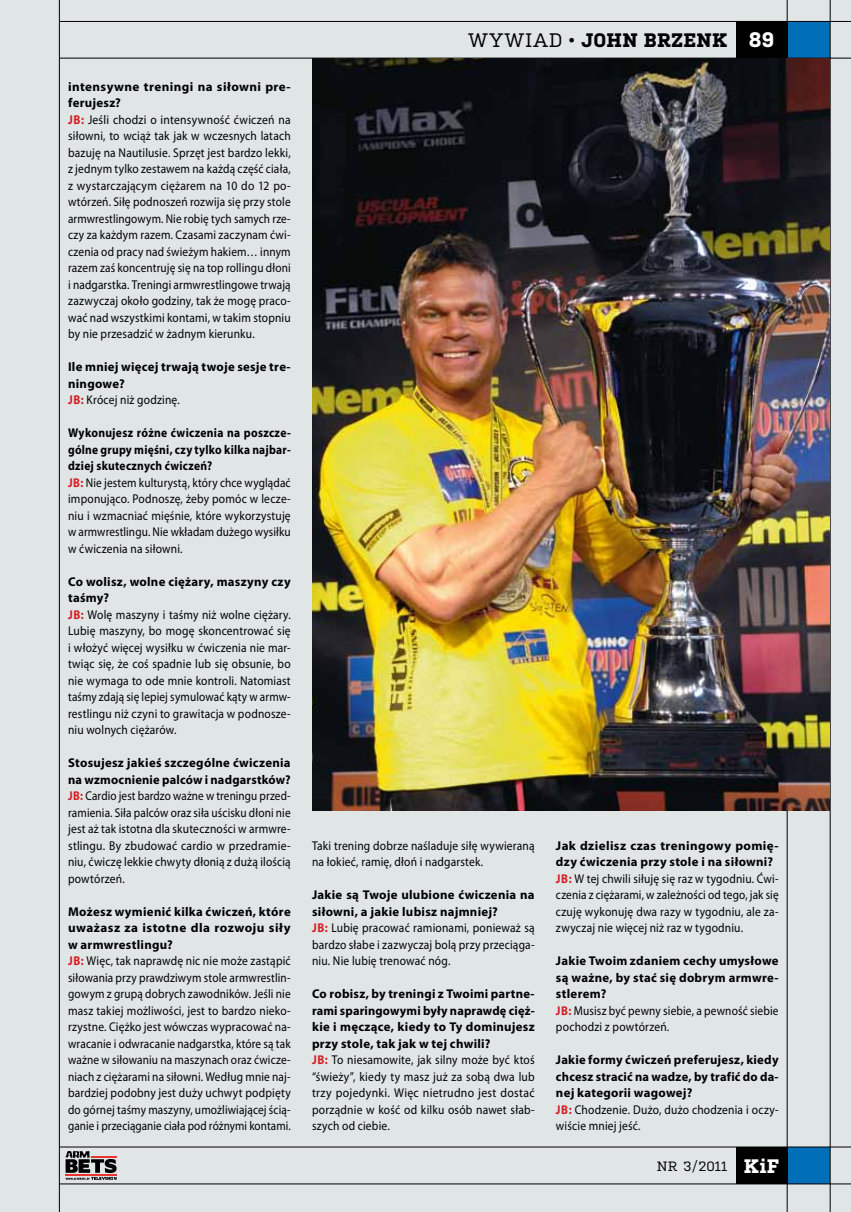
<style>
.page{position:relative;width:851px;height:1212px;background:#fff}
.page>*{position:absolute;margin:0;border:0;box-sizing:border-box;transform-origin:0 0}
.t1{font:700 21px "Kulturista";color:#fff}
.t2{font:700 19.5px "Kulturista";letter-spacing:.02em;color:#000}
.t3{font:700 19.5px "Kulturista";color:#fff}
.t4{font:13.5px "Kulturista";letter-spacing:.01em;color:#000}
.t5{font:12.75px/16.5px "Myriad Pro";letter-spacing:.015em;color:#000;scale:.9 1}
.t6{font:12.75px/16.5px "Myriad Pro";letter-spacing:.015em;color:#000;scale:.91 1}
.t7{font:700 12.75px/16.5px "Myriad Pro";letter-spacing:.02em;color:#000}
.t8{font:12.75px/16.5px "Myriad Pro";letter-spacing:.015em;color:#000;text-align:justify;scale:.88 1}
.t9{font:12.75px/16.5px "Myriad Pro";letter-spacing:.015em;color:#000;scale:.89 1}
.s1{font-weight:700}
.s2{font-weight:700;color:#d51e23}
.s3{color:#d51e23}
.s4{font-weight:400}
</style>
<div class="page">
<div style="left:0;top:0;width:850px;height:1212px;background:#e0e5e6"></div>
<div style="left:787px;top:21px;width:42px;height:37px;background:#006fb8"></div>
<div style="left:787px;top:1147px;width:43px;height:37px;background:#006fb8"></div>
<hr style="left:59px;top:0;width:1px;height:1212px;background:#000">
<hr style="left:60px;top:1147px;width:790px;height:1px;background:#000">
<hr style="left:60px;top:1183px;width:790px;height:1px;background:#000">
<hr style="left:786px;top:0;width:1px;height:1212px;background:#000">
<hr style="left:829px;top:0;width:1px;height:1212px;background:#000">
<hr style="left:60px;top:21px;width:790px;height:1px;background:#000">
<hr style="left:60px;top:58px;width:790px;height:1px;background:#000">
<svg style="left:65px;top:1151px;width:52px;height:29px"></svg>
<div style="left:736px;top:1147px;width:51px;height:37px;background:#000"></div>
<div style="left:736px;top:21px;width:51px;height:37px;background:#000"></div>
<img style="left:313px;top:58px;width:516px;height:752px">
<p class="t6" style="left:68px;top:78px;width:246px"><span class="s1">intensywne treningi na siłowni pre&shy;ferujesz?<br></span><span class="s2">JB:</span> Jeśli chodzi o intensywność ćwiczeń na siłowni, to wciąż tak jak w wczesnych latach bazuję na Nautilusie. Sprzęt jest bardzo lekki, z jednym tylko zestawem na każdą część ciała, z wystarczającym ciężarem na 10 do 12 po&shy;wtórzeń. Siłę podnoszeń rozwija się przy stole armwrestlingowym. Nie robię tych samych rze&shy;czy za każdym razem. Czasami zaczynam ćwi&shy;czenia od pracy nad świeżym hakiem… innym razem zaś koncentruję się na top rollingu dłoni i nadgarstka. Treningi armwrestlingowe trwają zazwyczaj około godziny, tak że mogę praco&shy;wać nad wszystkimi kontami, w takim stopniu by nie przesadzić w żadnym kierunku.</p>
<p class="t7" style="left:68px;top:359px;width:224px">Ile mniej więcej trwają twoje sesje tre&shy;ningowe?<br><span class="s3">JB:</span> <span class="s4">Krócej niż godzinę.</span></p>
<p class="t9" style="left:68px;top:425px;width:252px"><span class="s1">Wykonujesz różne ćwiczenia na poszcze&shy;gólne grupy mięśni, czy tylko kilka najbar&shy;dziej skutecznych ćwiczeń?<br></span><span class="s2">JB:</span> Nie jestem kulturystą, który chce wyglądać imponująco. Podnoszę, żeby pomóc w lecze&shy;niu i wzmacniać mięśnie, które wykorzystuję w armwrestlingu. Nie wkładam dużego wysiłku w ćwiczenia na siłowni.</p>
<p class="t5" style="left:68px;top:573px;width:249px"><span class="s1">Co wolisz, wolne ciężary, maszyny czy taśmy?<br></span><span class="s2">JB:</span> Wolę maszyny i taśmy niż wolne ciężary.<br>Lubię maszyny, bo mogę skoncentrować się i włożyć więcej wysiłku w ćwiczenia nie mar&shy;twiąc się, że coś spadnie lub się obsunie, bo nie wymaga to ode mnie kontroli. Natomiast taśmy zdają się lepiej symulować kąty w armw&shy;restlingu niż czyni to grawitacja w podnosze&shy;niu wolnych ciężarów.</p>
<p class="t8" style="left:68px;top:755px;width:254px"><span class="s1">Stosujesz jakieś szczególne ćwiczenia na wzmocnienie palców i nadgarstków?<br></span><span class="s2">JB:</span> Cardio jest bardzo ważne w treningu przed&shy;ramienia. Siła palców oraz siła uścisku dłoni nie jest aż tak istotna dla skuteczności w armwre&shy;stlingu. By zbudować cardio w przedramie&shy;niu, ćwiczę lekkie chwyty dłonią z dużą ilością powtórzeń.</p>
<p class="t5" style="left:68px;top:903px;width:249px"><span class="s1">Możesz wymienić kilka ćwiczeń, które uważasz za istotne dla rozwoju siły w armwrestlingu?<br></span><span class="s2">JB:</span> Więc, tak naprawdę nic nie może zastąpić siłowania przy prawdziwym stole armwrestlin&shy;gowym z grupą dobrych zawodników. Jeśli nie masz takiej możliwości, jest to bardzo nieko&shy;rzystne. Ciężko jest wówczas wypracować na&shy;wracanie i odwracanie nadgarstka, które są tak ważne w siłowaniu na maszynach oraz ćwicze&shy;niach z ciężarami na siłowni. Według mnie naj&shy;bardziej podobny jest duży uchwyt podpięty do górnej taśmy maszyny, umożliwiającej ścią&shy;ganie i przeciąganie ciała pod różnymi kontami.</p>
<h2 class="t2" style="left:468px;top:26px;width:261px"><span class="s4">WYWIAD •</span> JOHN BRZENK</h2>
<h1 class="t1" style="left:748px;top:25px;width:27px">89</h1>
<p class="t5" style="left:312px;top:837px;width:249px">Taki trening dobrze naśladuje siłę wywieraną na łokieć, ramię, dłoń i nadgarstek.</p>
<p class="t5" style="left:312px;top:887px;width:249px"><span class="s1">Jakie są Twoje ulubione ćwiczenia na siłowni, a jakie lubisz najmniej?<br></span><span class="s2">JB:</span> Lubię pracować ramionami, ponieważ są bardzo słabe i zazwyczaj bolą przy przeciąga&shy;niu. Nie lubię trenować nóg.</p>
<p class="t5" style="left:312px;top:986px;width:249px"><span class="s1">Co robisz, by treningi z Twoimi partne&shy;rami sparingowymi były naprawdę cięż&shy;kie i męczące, kiedy to Ty dominujesz przy stole, tak jak w tej chwili?<br></span><span class="s2">JB:</span> To niesamowite, jak silny może być ktoś “świeży”, kiedy ty masz już za sobą dwa lub trzy pojedynki. Więc nietrudno jest dostać porządnie w kość od kilku osób nawet słab&shy;szych od ciebie.</p>
<p class="t5" style="left:556px;top:837px;width:249px"><span class="s1">Jak dzielisz czas treningowy pomię&shy;dzy ćwiczenia przy stole i na siłowni?<br></span><span class="s2">JB:</span> W tej chwili siłuję się raz w tygodniu. Ćwi&shy;czenia z ciężarami, w zależności od tego, jak się czuję wykonuję dwa razy w tygodniu, ale za&shy;zwyczaj nie więcej niż raz w tygodniu.</p>
<p class="t7" style="left:556px;top:953px;width:224px">Jakie Twoim zdaniem cechy umysłowe są ważne, by stać się dobrym armwre&shy;stlerem?<br><span class="s3">JB:</span> <span class="s4">Musisz być pewny siebie, a pewność siebie pochodzi z powtórzeń.</span></p>
<p class="t7" style="left:556px;top:1052px;width:224px">Jakie formy ćwiczeń preferujesz, kiedy chcesz stracić na wadze, by trafić do da&shy;nej kategorii wagowej?<br><span class="s3">JB:</span> <span class="s4">Chodzenie. Dużo, dużo chodzenia i oczy&shy;wiście mniej jeść.</span></p>
<h2 class="t3" style="left:743px;top:1151px;width:37px">KiF</h2>
<p class="t4" style="left:656px;top:1156px;width:72px">NR 3/2011</p>
</div>
